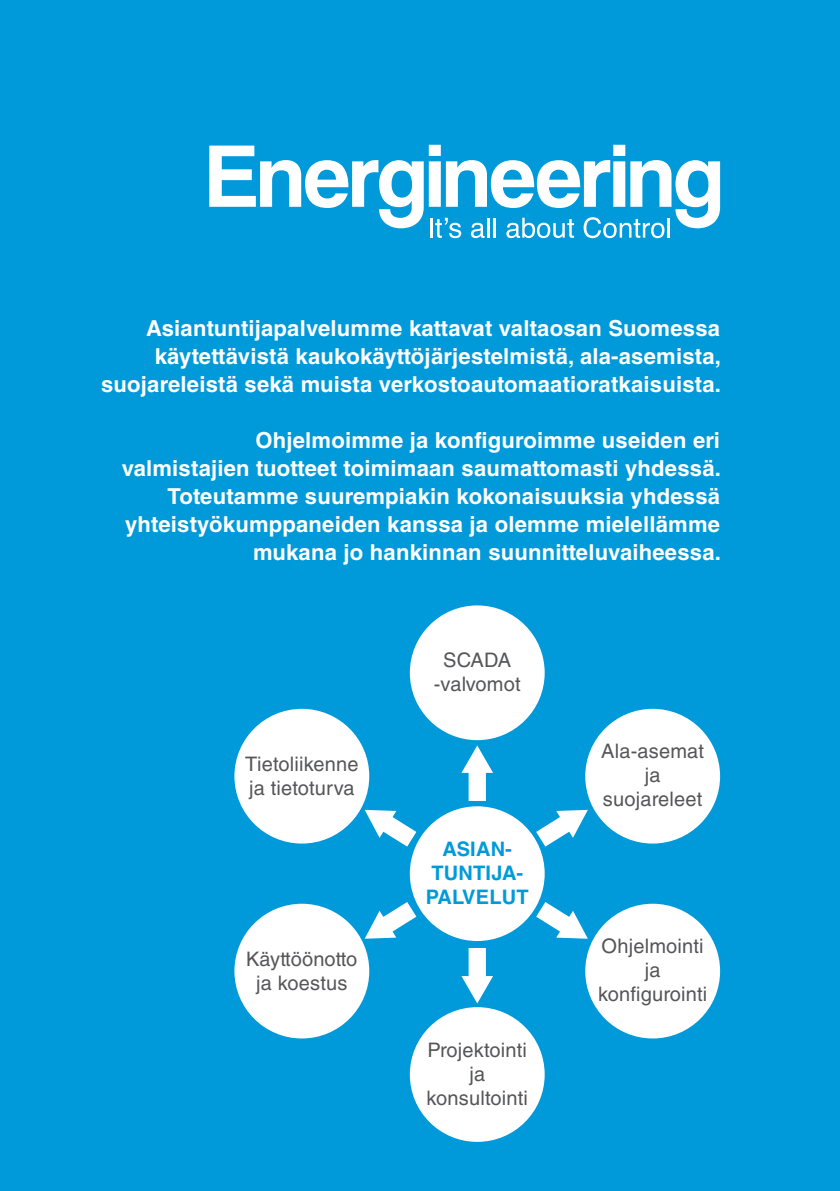
<style>
.page{position:relative;width:840px;height:1191px;background:#fff}
.page>*{position:absolute;margin:0;border:0;box-sizing:border-box;transform-origin:0 0}
.t1{font:700 22px/28px "Helvetica LT Std";letter-spacing:.01em;color:#fff;text-align:right}
.t2{font:20px/24px "Helvetica LT Std";letter-spacing:.01em;color:#555658;text-align:center}
.t3{font:700 20px/24px "Helvetica LT Std";letter-spacing:.01em;color:#009ada;text-align:center}
</style>
<div class="page">
<div style="left:0;top:0;width:839px;height:1191px;background:#009ada"></div>
<svg style="left:209px;top:145px;width:510px;height:93px"></svg>
<hr style="left:667px;top:218px;width:2px;height:20px;background:#fff">
<div style="left:409px;top:806px;width:135px;height:135px;background:#fff;border-radius:50%"></div>
<div style="left:234px;top:709px;width:135px;height:134px;background:#fff;border-radius:50%"></div>
<div style="left:409px;top:605px;width:135px;height:135px;background:#fff;border-radius:50%"></div>
<div style="left:409px;top:1007px;width:135px;height:134px;background:#fff;border-radius:50%"></div>
<div style="left:585px;top:709px;width:134px;height:134px;background:#fff;border-radius:50%"></div>
<div style="left:234px;top:903px;width:135px;height:135px;background:#fff;border-radius:50%"></div>
<div style="left:585px;top:903px;width:134px;height:135px;background:#fff;border-radius:50%"></div>
<svg style="left:461px;top:745px;width:32px;height:56px"></svg>
<svg style="left:461px;top:948px;width:32px;height:55px"></svg>
<svg style="left:365px;top:902px;width:51px;height:36px"></svg>
<svg style="left:536px;top:810px;width:51px;height:36px"></svg>
<svg style="left:536px;top:902px;width:51px;height:36px"></svg>
<svg style="left:364px;top:810px;width:52px;height:36px"></svg>
<p class="t1" style="left:101px;top:314px;width:621px">Asiantuntijapalvelumme kattavat valtaosan Suomessa käytettävistä kaukokäyttöjärjestelmistä, ala-asemista, suojareleistä sekä muista verkostoautomaatioratkaisuista.</p>
<p class="t1" style="left:122px;top:426px;width:600px">Ohjelmoimme ja konfiguroimme useiden eri<br>valmistajien tuotteet toimimaan saumattomasti yhdessä.<br>Toteutamme suurempiakin kokonaisuuksia yhdessä yhteistyökumppaneiden kanssa ja olemme mielellämme mukana jo hankinnan suunnitteluvaiheessa.</p>
<p class="t2" style="left:245px;top:751px;width:115px;text-align:left">Tietoliikenne ja tietoturva</p>
<p class="t2" style="left:246px;top:946px;width:113px">Käyttöönotto ja koestus</p>
<p class="t2" style="left:433px;top:648px;width:88px">SCADA -valvomot</p>
<p class="t3" style="left:425px;top:836px;width:104px">ASIAN-<br>TUNTIJA-<br>PALVELUT</p>
<p class="t2" style="left:426px;top:1037px;width:103px">Projektointi ja konsultointi</p>
<p class="t2" style="left:600px;top:739px;width:104px">Ala-asemat ja suojareleet</p>
<p class="t2" style="left:597px;top:934px;width:111px">Ohjelmointi ja konfigurointi</p>
</div>
